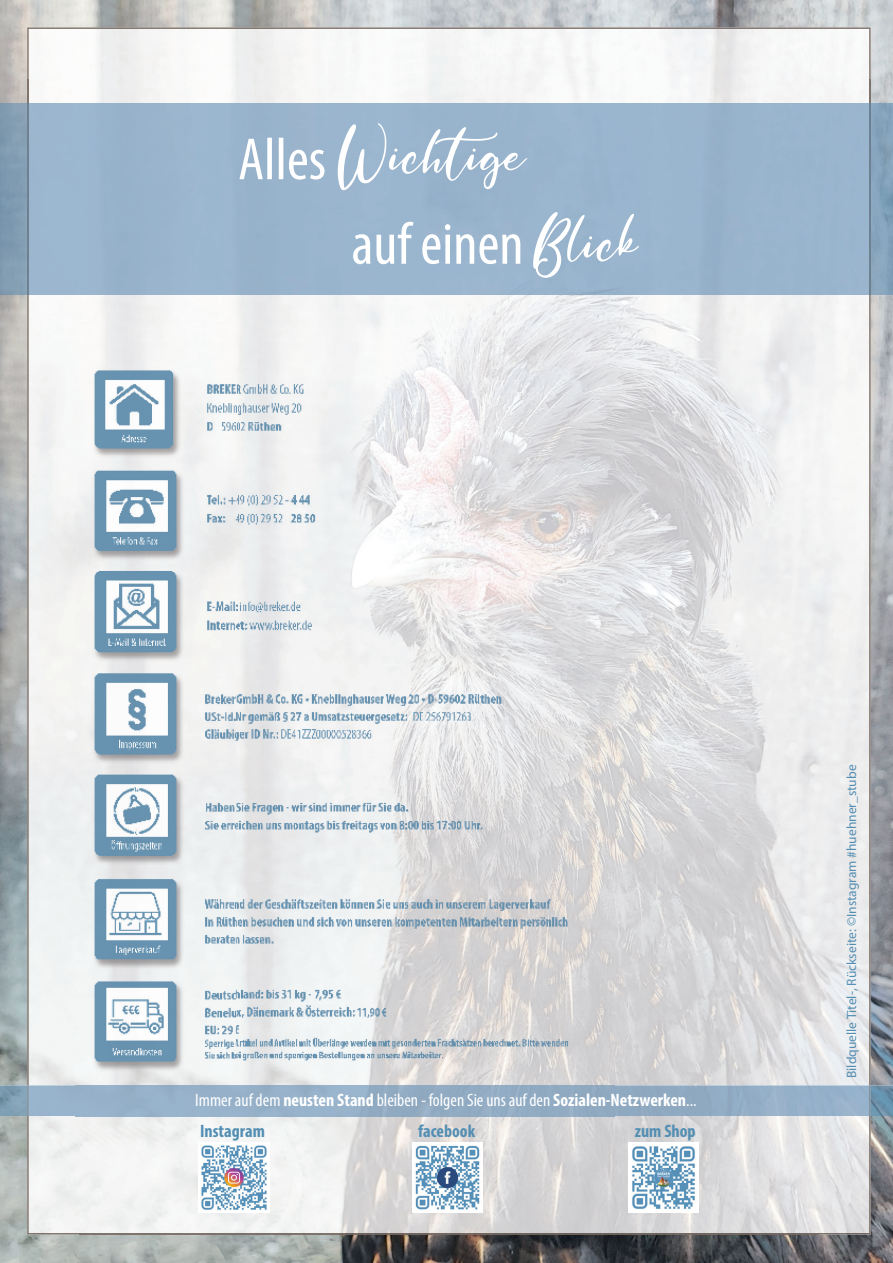
<style>
.page{position:relative;width:893px;height:1263px;background:#fff}
.page>*{position:absolute;margin:0;border:0;box-sizing:border-box;transform-origin:0 0}
.t1{font:condensed 18px/30.9px "Myriad Pro";color:#fff}
.t2{font:700 condensed 18px "Myriad Pro";color:#538eb3}
.t3{font:13.5px "Myriad Pro";color:#538eb3}
.s1{font-weight:700}
.s2{font-weight:700;color:#538eb3}
</style>
<div class="page">
<img style="left:0;top:0;width:893px;height:1263px">
<img style="left:29px;top:80px;width:840px;height:23px">
<img style="left:607px;top:294px;width:211px;height:939px">
<img style="left:80px;top:294px;width:527px;height:44px">
<img style="left:81px;top:1116px;width:526px;height:117px">
<img style="left:27px;top:27px;width:844px;height:53px">
<img style="left:869px;top:79px;width:2px;height:24px">
<img style="left:27px;top:79px;width:2px;height:24px">
<img style="left:818px;top:294px;width:53px;height:940px">
<img style="left:27px;top:294px;width:53px;height:940px">
<img style="left:79px;top:1233px;width:739px;height:1px">
<img style="left:75px;top:338px;width:539px;height:747px">
<img style="left:0;top:103px;width:893px;height:191px">
<img style="left:0;top:1085px;width:893px;height:31px">
<div style="left:27px;top:1085px;width:844px;height:31px;background:#94afc6"></div>
<img style="left:199px;top:1142px;width:70px;height:70px">
<img style="left:412px;top:1142px;width:71px;height:70px">
<img style="left:628px;top:1142px;width:71px;height:70px">
<svg style="left:353px;top:212px;width:286px;height:66px"></svg>
<svg style="left:239px;top:123px;width:288px;height:67px;background:#abc1d5"></svg>
<p class="t1" style="left:195px;top:1084px;width:503px">Immer auf dem <span class="s1">neusten Stand</span> bleiben - folgen Sie uns auf den <span class="s1">Sozialen-Netzwerken</span>...<br><span class="s2">Instagram</span></p>
<p class="t2" style="left:418px;top:1120px;width:59px">facebook</p>
<p class="t2" style="left:635px;top:1120px;width:62px">zum Shop</p>
<p class="t3" style="left:843px;top:1078px;width:315px;rotate:-90deg">Bildquelle Titel-, Rückseite: ©Instagram #huehner_stube</p>
</div>
